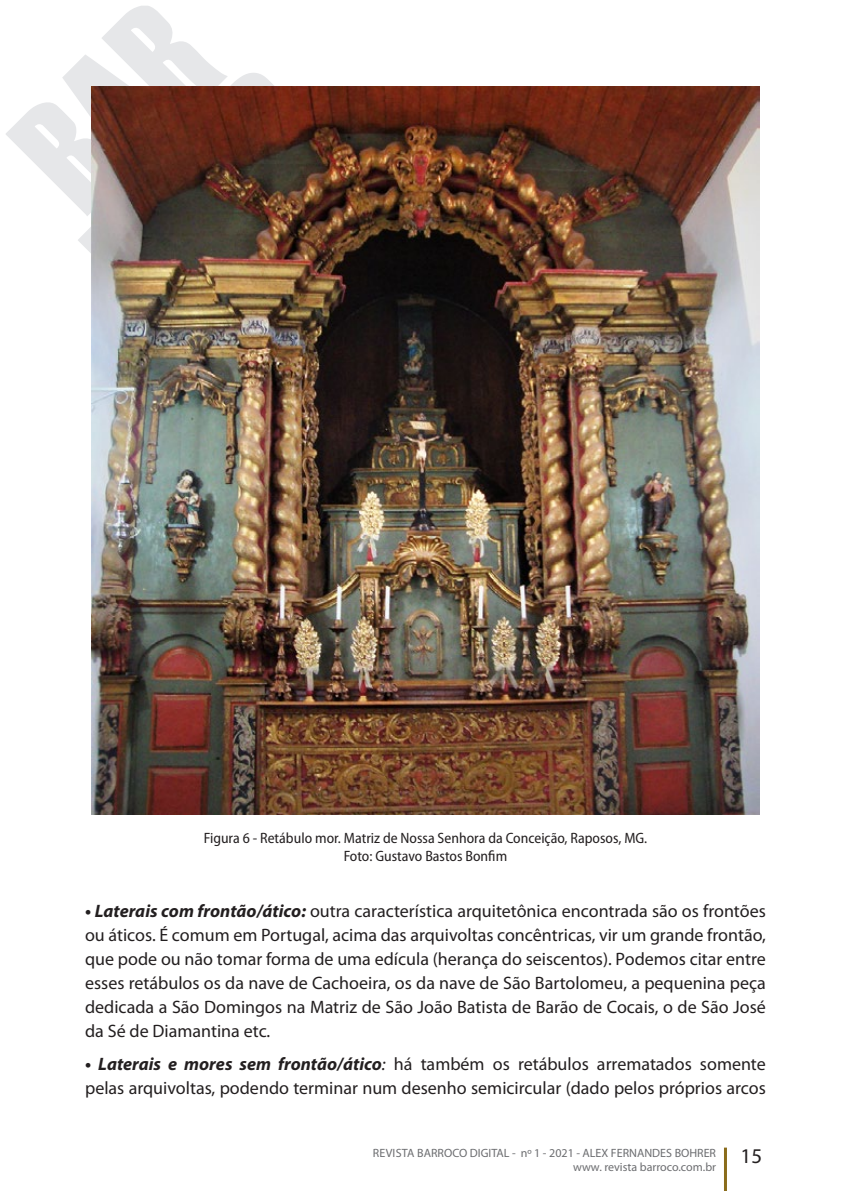
<style>
.page{position:relative;width:851px;height:1191px;background:#fff}
.page>*{position:absolute;margin:0;border:0;box-sizing:border-box;transform-origin:0 0}
.t1{font:21px "Myriad Pro";color:#231f20}
.t2{font:18px/24px "Myriad Pro";color:#231f20;text-align:justify}
.t3{font:semi-condensed 15px/18px "Myriad Pro";color:#231f20;text-align:center}
.t4{font:12px/14.4px "Myriad Pro";color:#6c6d70;text-align:right}
.s1{font-weight:700;font-style:italic}
.s2{font-style:italic}
</style>
<div class="page">
<hr style="left:723px;top:1147px;width:3px;height:44px;background:#8a6c1b">
<svg style="left:6px;top:6px;width:320px;height:247px"></svg>
<img style="left:91px;top:87px;width:668px;height:727px">
<p class="t3" style="left:204px;top:828px;width:445px">Figura 6 - Retábulo mor. Matriz de Nossa Senhora da Conceição, Raposos, MG.<br>Foto: Gustavo Bastos Bonfim</p>
<p class="t2" style="left:85px;top:898px;width:682px"><span class="s1">• Laterais com frontão/ático:</span> outra característica arquitetônica encontrada são os frontões ou áticos. É comum em Portugal, acima das arquivoltas concêntricas, vir um grande frontão, que pode ou não tomar forma de uma edícula (herança do seiscentos). Podemos citar entre esses retábulos os da nave de Cachoeira, os da nave de São Bartolomeu, a pequenina peça dedicada a São Domingos na Matriz de São João Batista de Barão de Cocais, o de São José da Sé de Diamantina etc.</p>
<p class="t2" style="left:85px;top:1051px;width:682px"><span class="s1">• Laterais e mores sem frontão/ático</span><span class="s2">:</span> há também os retábulos arrematados somente pelas arquivoltas, podendo terminar num desenho semicircular (dado pelos próprios arcos</p>
<p class="t4" style="left:372px;top:1145px;width:345px">REVISTA BARROCO DIGITAL - nº 1 - 2021 - ALEX FERNANDES BOHRER www. revista barroco.com.br</p>
<p class="t1" style="left:740px;top:1143px;width:23px">15</p>
</div>
